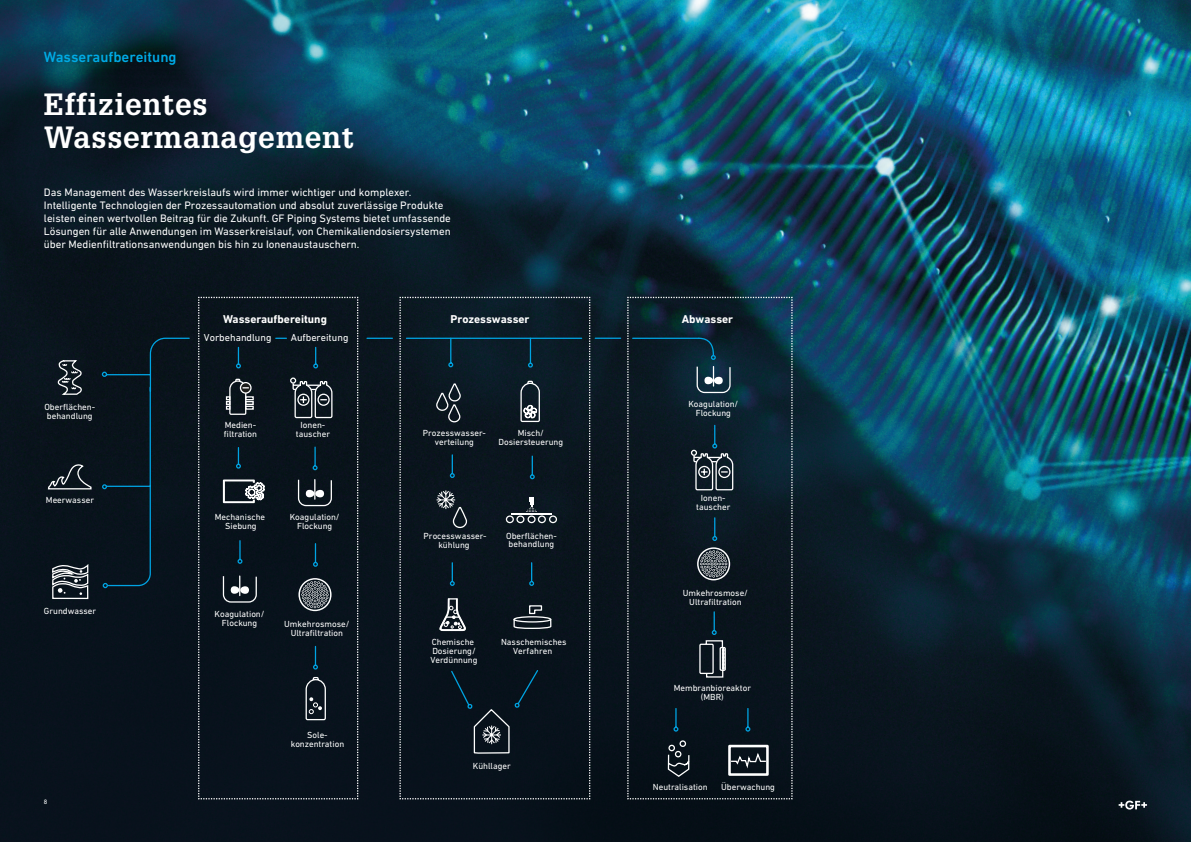
<style>
.page{position:relative;width:1191px;height:842px;background:#fff}
.page>*{position:absolute;margin:0;border:0;box-sizing:border-box;transform-origin:0 0}
.t1{font:700 30px/32.6px "Glypha LT Pro";letter-spacing:.025em;color:#fff}
.t2{font:500 15px "DIN Next W1 G";color:#00abe6}
.t3{font:700 11.6px "DIN Next W1 G";color:#fff}
.t4{font:11px/13px "DIN Next W1 G";color:#fff}
.t5{font:10.3px "DIN Next W1 G";color:#fff}
.t6{font:10.2px "DIN Next W1 G";color:#fff}
.t7{font:9px/9px "DIN Next W1 G";color:#fff;text-align:center}
.t8{font:6.5px "DIN Next W1 G";color:#fff}
</style>
<div class="page">
<img style="left:0;top:0;width:1191px;height:842px">
<svg style="left:47px;top:297px;width:45px;height:303px;background:#172028"></svg>
<svg style="left:101px;top:337px;width:96px;height:252px;background:#081721"></svg>
<svg style="left:197px;top:297px;width:595px;height:502px;background:#0f1c25"></svg>
<svg style="left:1118px;top:801px;width:29px;height:8px"></svg>
<h2 class="t2" style="left:44px;top:49px;width:134px">Wasseraufbereitung</h2>
<h1 class="t1" style="left:44px;top:87px;width:312px">Effizientes<br>Wassermanagement</h1>
<p class="t4" style="left:44px;top:185px;width:408px">Das Management des Wasserkreislaufs wird immer wichtiger und komplexer.<br>Intelligente Technologien der Prozessautomation und absolut zuverlässige Produkte leisten einen wertvollen Beitrag für die Zukunft. GF Piping Systems bietet umfassende Lösungen für alle Anwendungen im Wasserkreislauf, von Chemikaliendosiersystemen über Medienfiltrationsanwendungen bis hin zu Ionenaustauschern.</p>
<p class="t3" style="left:223px;top:313px;width:105px">Wasseraufbereitung</p>
<p class="t3" style="left:450px;top:312px;width:81px">Prozesswasser</p>
<p class="t7" style="left:44px;top:402px;width:52px;text-align:left">Oberflächen&shy;behandlung</p>
<p class="t7" style="left:46px;top:496px;width:50px">Meerwasser</p>
<p class="t7" style="left:44px;top:607px;width:54px">Grundwasser</p>
<p class="t8" style="left:44px;top:798px;width:5px">8</p>
<p class="t6" style="left:204px;top:332px;width:69px">Vorbehandlung</p>
<p class="t5" style="left:291px;top:331px;width:59px">Aufbereitung</p>
<p class="t7" style="left:224px;top:420px;width:35px;text-align:left">Medien&shy;filtration</p>
<p class="t7" style="left:296px;top:420px;width:36px">Ionen&shy;tauscher</p>
<p class="t7" style="left:215px;top:512px;width:52px">Mechanische<br>Siebung</p>
<p class="t7" style="left:290px;top:513px;width:51px">Koagulation/<br>Flockung</p>
<p class="t7" style="left:215px;top:609px;width:51px">Koagulation/<br>Flockung</p>
<p class="t7" style="left:284px;top:619px;width:67px">Umkehrosmose/<br>Ultrafiltration</p>
<p class="t7" style="left:291px;top:731px;width:55px">Sole&shy;konzentration</p>
<p class="t7" style="left:423px;top:428px;width:65px">Prozesswasser&shy;verteilung</p>
<p class="t7" style="left:498px;top:429px;width:66px">Misch/<br>Dosiersteuerung</p>
<p class="t7" style="left:423px;top:531px;width:65px">Processwasser&shy;kühlung</p>
<p class="t7" style="left:506px;top:532px;width:52px;line-height:7.5px;text-align:left">Oberflächen&shy;behandlung</p>
<p class="t7" style="left:430px;top:637px;width:49px;text-align:left">Chemische<br>Dosierung/<br>Verdünnung</p>
<p class="t7" style="left:501px;top:637px;width:67px">Nasschemisches<br>Verfahren</p>
<p class="t7" style="left:473px;top:761px;width:39px">Kühllager</p>
<p class="t3" style="left:682px;top:312px;width:53px">Abwasser</p>
<p class="t7" style="left:688px;top:400px;width:51px">Koagulation/<br>Flockung</p>
<p class="t7" style="left:696px;top:494px;width:36px">Ionen&shy;tauscher</p>
<p class="t7" style="left:683px;top:588px;width:67px">Umkehrosmose/<br>Ultrafiltration</p>
<p class="t7" style="left:674px;top:684px;width:79px">Membranbioreaktor (MBR)</p>
<p class="t7" style="left:653px;top:782px;width:56px">Neutralisation</p>
<p class="t7" style="left:721px;top:783px;width:55px">Überwachung</p>
</div>
